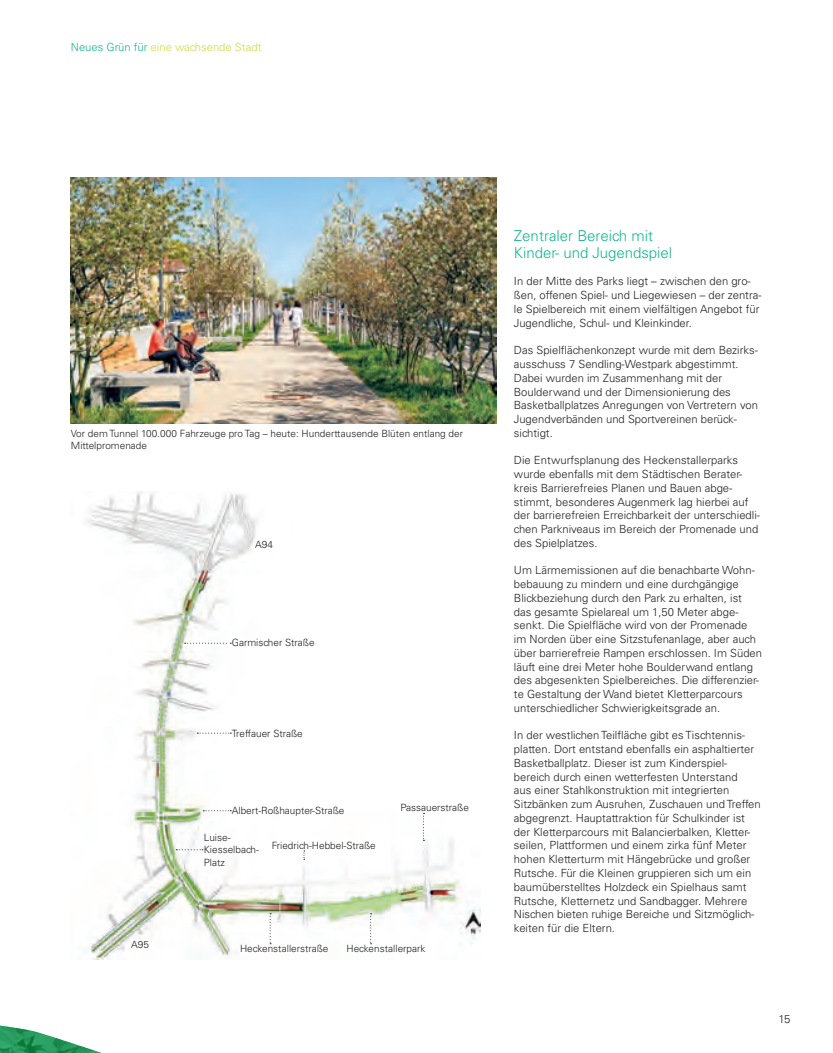
<style>
.page{position:relative;width:833px;height:1053px;background:#fff}
.page>*{position:absolute;margin:0;border:0;box-sizing:border-box;transform-origin:0 0}
.B_H3_12_13_2{font:300 15px/16.5px "Univers LT Std";color:#12b790}
.B_P_Copy_9_11{font:300 11.25px/13.8px "Univers LT Std";color:#231f20}
.B_P_Rubrik{font:300 11.25px "Univers LT Std";color:#d0dd41}
.B_P_BU_8_9_5{font:300 10px/12.5px "Univers LT Std";color:#231f20}
.s1{color:#12b790}
</style>
<div class="page">
<img style="left:71px;top:177px;width:425px;height:246px">
<img style="left:86px;top:492px;width:394px;height:466px">
<svg style="left:185px;top:642px;width:46px;height:1px"></svg>
<svg style="left:197px;top:732px;width:34px;height:1px"></svg>
<svg style="left:203px;top:810px;width:28px;height:1px"></svg>
<svg style="left:176px;top:849px;width:27px;height:1px"></svg>
<svg style="left:423px;top:812px;width:1px;height:28px"></svg>
<svg style="left:270px;top:913px;width:1px;height:31px"></svg>
<svg style="left:370px;top:913px;width:2px;height:31px"></svg>
<svg style="left:86px;top:944px;width:70px;height:16px"></svg>
<img style="left:0;top:1025px;width:99px;height:27px">
<p class="B_P_Rubrik" style="left:71px;top:40px;width:192px"><span class="s1">Neues Grün für</span> eine wachsende Stadt</p>
<p class="B_P_BU_8_9_5" style="left:71px;top:427px;width:394px;line-height:11.9px">Vor dem Tunnel 100.000 Fahrzeuge pro Tag – heute: Hunderttausende Blüten entlang der<br>Mittelpromenade</p>
<p class="B_P_BU_8_9_5" style="left:255px;top:538px;width:19px">A94</p>
<p class="B_P_BU_8_9_5" style="left:232px;top:636px;width:84px">Garmischer Straße</p>
<p class="B_P_BU_8_9_5" style="left:232px;top:726px;width:72px">Treffauer Straße</p>
<p class="B_P_BU_8_9_5" style="left:131px;top:937px;width:19px">A95</p>
<p class="B_P_BU_8_9_5" style="left:232px;top:804px;width:114px">Albert-Roßhaupter-Straße</p>
<p class="B_P_BU_8_9_5" style="left:400px;top:801px;width:70px">Passauerstraße</p>
<p class="B_P_BU_8_9_5" style="left:272px;top:839px;width:105px">Friedrich-Hebbel-Straße</p>
<p class="B_P_BU_8_9_5" style="left:204px;top:830px;width:57px">Luise-<br>Kiesselbach-<br>Platz</p>
<p class="B_P_BU_8_9_5" style="left:240px;top:942px;width:90px">Heckenstallerstraße</p>
<p class="B_P_BU_8_9_5" style="left:346px;top:942px;width:80px">Heckenstallerpark</p>
<p class="B_H3_12_13_2" style="left:514px;top:228px;width:160px">Zentraler Bereich mit<br>Kinder- und Jugendspiel</p>
<p class="B_P_Copy_9_11" style="left:514px;top:274px;width:249px">In der Mitte des Parks liegt – zwischen den gro&shy;ßen, offenen Spiel- und Liegewiesen – der zentra&shy;le Spielbereich mit einem vielfältigen Angebot für Jugendliche, Schul- und Kleinkinder.</p>
<p class="B_P_Copy_9_11" style="left:514px;top:343px;width:245px">Das Spielflächenkonzept wurde mit dem Bezirks&shy;ausschuss 7 Sendling-Westpark abgestimmt.<br>Dabei wurden im Zusammenhang mit der Boulderwand und der Dimensionierung des Basketballplatzes Anregungen von Vertretern von Jugendverbänden und Sportvereinen berück&shy;sichtigt.</p>
<p class="B_P_Copy_9_11" style="left:514px;top:453px;width:247px">Die Entwurfsplanung des Heckenstallerparks wurde ebenfalls mit dem Städtischen Berater&shy;kreis Barrierefreies Planen und Bauen abge&shy;stimmt, besonderes Augenmerk lag hierbei auf der barrierefreien Erreichbarkeit der unterschiedli&shy;chen Parkniveaus im Bereich der Promenade und des Spielplatzes.</p>
<p class="B_P_Copy_9_11" style="left:514px;top:563px;width:250px">Um Lärmemissionen auf die benachbarte Wohn&shy;bebauung zu mindern und eine durchgängige Blickbeziehung durch den Park zu erhalten, ist das gesamte Spielareal um 1,50 Meter abge&shy;senkt. Die Spielfläche wird von der Promenade im Norden über eine Sitzstufenanlage, aber auch über barrierefreie Rampen erschlossen. Im Süden läuft eine drei Meter hohe Boulderwand entlang des abgesenkten Spielbereiches. Die differenzier&shy;te Gestaltung der Wand bietet Kletterparcours unterschiedlicher Schwierigkeitsgrade an.</p>
<p class="B_P_Copy_9_11" style="left:514px;top:728px;width:248px">In der westlichen Teilfläche gibt es Tischtennis&shy;platten. Dort entstand ebenfalls ein asphaltierter Basketballplatz. Dieser ist zum Kinderspiel&shy;bereich durch einen wetterfesten Unterstand<br>aus einer Stahlkonstruktion mit integrierten Sitzbänken zum Ausruhen, Zuschauen und Treffen abgegrenzt. Hauptattraktion für Schulkinder ist der Kletterparcours mit Balancierbalken, Kletter&shy;seilen, Plattformen und einem zirka fünf Meter hohen Kletterturm mit Hängebrücke und großer Rutsche. Für die Kleinen gruppieren sich um ein baumüberstelltes Holzdeck ein Spielhaus samt Rutsche, Kletternetz und Sandbagger. Mehrere Nischen bieten ruhige Bereiche und Sitzmöglich&shy;keiten für die Eltern.</p>
<p class="B_P_Copy_9_11" style="left:778px;top:1011px;width:13px">15</p>
</div>
